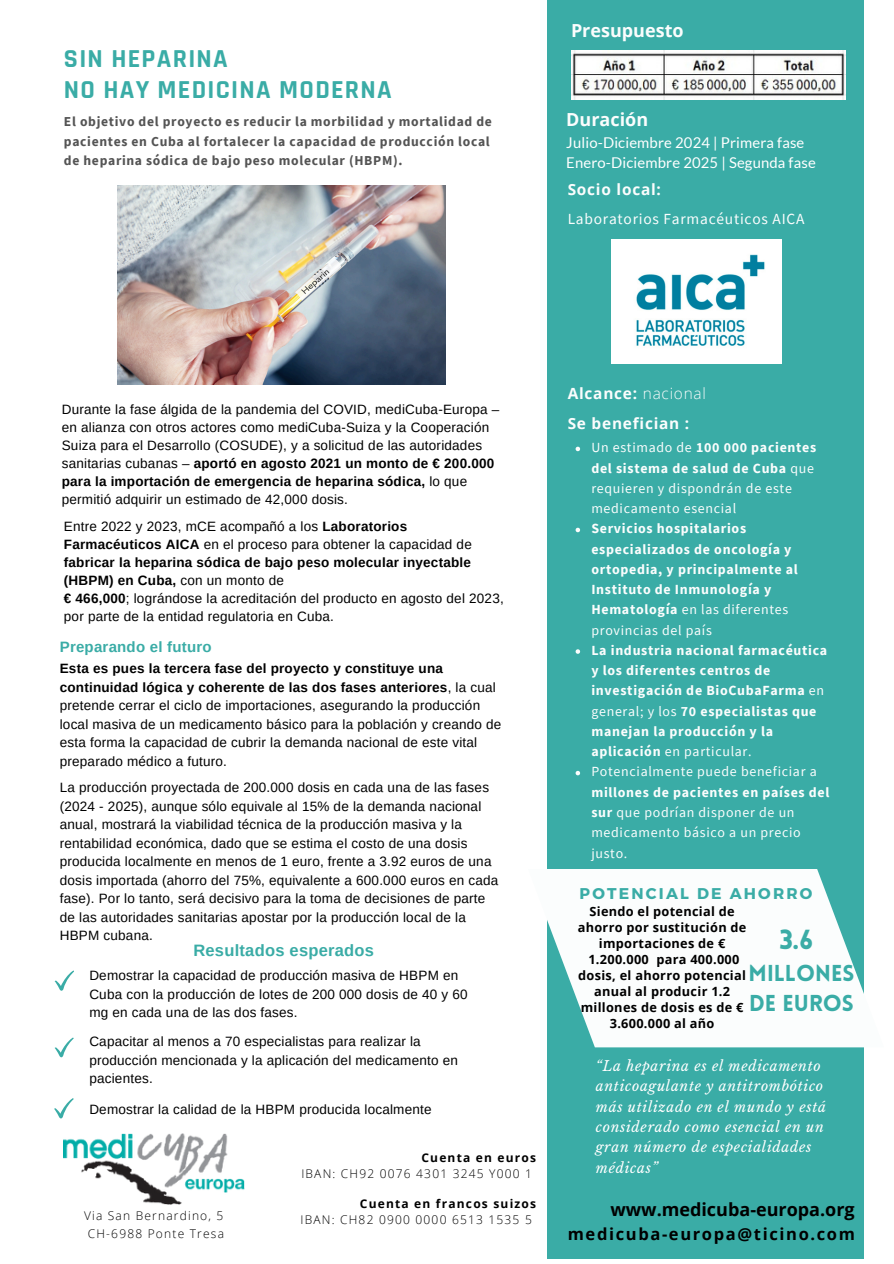
<style>
.page{position:relative;width:894px;height:1264px;background:#fff}
.page>*{position:absolute;margin:0;border:0;box-sizing:border-box;transform-origin:0 0}
.t1{font:900 27px "Lovelo";color:#3aaca6}
.t2{font:700 26.25px/31.5px "Rajdhani";letter-spacing:.05em;color:#3aaca6}
.t3{font:900 22.5px/30.3px "Lovelo";color:#3aaca6}
.t4{font:700 18px "Open Sans";color:#000}
.t5{font:700 18px "Open Sans";color:#fbfdfd}
.t6{font:700 16.5px "Open Sans";letter-spacing:.1em;color:#000}
.t7{font:700 16.5px "Arimo";letter-spacing:.015em;color:#3aaca6}
.t8{font:700 15.6px "Montserrat";letter-spacing:.14em;color:#3aaca6}
.t9{font:700 15.45px "Open Sans";letter-spacing:.05em;color:#fbfdfd}
.t10{font:15.45px "Source Sans Pro";letter-spacing:.05em;color:#fbfdfd}
.t11{font:700 15px "Arimo";letter-spacing:.015em;color:#3aaca6}
.t12{font:14.85px "Lato";letter-spacing:.01em;color:#fff}
.t13{font:700 13.95px/20.2px "Source Sans Pro";letter-spacing:.05em;color:#fbfdfd}
.t14{font:13.95px/20.2px "Source Sans Pro";letter-spacing:.05em;color:#fbfdfd}
.t15{font:italic 13.95px/20.2px "Libre Baskerville";letter-spacing:.05em;color:#fff}
.t16{font:700 13.65px/19.2px "Source Sans Pro";letter-spacing:.05em;color:#545454}
.t17{font:13.5px/18.5px "Arimo";letter-spacing:.015em;color:#000}
.t18{font:700 13.5px/18px "Arimo";letter-spacing:.015em;color:#000}
.t19{font:700 12.75px/15.9px "Open Sans";letter-spacing:.02em;color:#000;text-align:center}
.t20{font:300 12px "Open Sans";letter-spacing:.1em;color:#000}
.t21{font:700 12px "Open Sans";letter-spacing:.1em;color:#000}
.s1{font-weight:700}
.s2{font-weight:400}
.s3{font-weight:300}
</style>
<div class="page">
<div style="left:547px;top:0;width:316px;height:1258px;background:#3aaca6"></div>
<img style="left:611px;top:239px;width:170px;height:124px">
<svg style="left:55px;top:970px;width:19px;height:20px"></svg>
<svg style="left:55px;top:1037px;width:19px;height:20px"></svg>
<svg style="left:54px;top:1098px;width:20px;height:20px"></svg>
<img style="left:64px;top:1133px;width:180px;height:70px">
<img style="left:118px;top:185px;width:327px;height:200px">
<svg style="left:547px;top:868px;width:317px;height:179px;fill:#fbfdfd"></svg>
<img style="left:571px;top:50px;width:274px;height:49px">
<svg style="left:575px;top:446px;width:5px;height:5px"></svg>
<svg style="left:575px;top:527px;width:5px;height:5px"></svg>
<svg style="left:575px;top:649px;width:5px;height:4px"></svg>
<svg style="left:575px;top:770px;width:5px;height:5px"></svg>
<p class="t2" style="left:64px;top:43px;width:329px">SIN HEPARINA<br>NO HAY MEDICINA MODERNA</p>
<p class="t16" style="left:64px;top:112px;width:429px">El objetivo del proyecto es reducir la morbilidad y mortalidad de pacientes en Cuba al fortalecer la capacidad de producción local de heparina sódica de bajo peso molecular (HBPM).</p>
<p class="t5" style="left:571px;top:18px;width:114px">Presupuesto</p>
<h5 class="t5" style="left:566px;top:106px;width:83px">Duración</h5>
<p class="t12" style="left:566px;top:133px;width:239px">Julio-Diciembre 2024 | Primera fase</p>
<p class="t12" style="left:566px;top:154px;width:251px">Enero-Diciembre 2025 | Segunda fase</p>
<h4 class="t9" style="left:567px;top:178px;width:95px">Socio local:</h4>
<p class="t10" style="left:567px;top:209px;width:238px">Laboratorios Farmacéuticos AICA</p>
<p class="t17" style="left:62px;top:400px;width:439px;line-height:18px">Durante la fase álgida de la pandemia del COVID, mediCuba-Europa – en alianza con otros actores como mediCuba-Suiza y la Cooperación Suiza para el Desarrollo (COSUDE), y a solicitud de las autoridades sanitarias cubanas – <span class="s1">aportó en agosto 2021 un monto de € 200.000 para la importación de emergencia de heparina sódica,</span> lo que permitió adquirir un estimado de 42,000 dosis.</p>
<p class="t18" style="left:64px;top:518px;width:409px"><span class="s2">Entre 2022 y 2023, mCE acompañó a los</span> Laboratorios Farmacéuticos AICA <span class="s2">en el proceso para obtener la capacidad de </span>fabricar la heparina sódica de bajo peso molecular inyectable (HBPM) en Cuba, <span class="s2">con un monto de</span></p>
<p class="t17" style="left:64px;top:590px;width:441px;line-height:18px"><span class="s1">€ 466,000</span>; lográndose la acreditación del producto en agosto del 2023, por parte de la entidad regulatoria en Cuba.</p>
<h4 class="t11" style="left:60px;top:639px;width:153px">Preparando el futuro</h4>
<p class="t17" style="left:60px;top:659px;width:443px"><span class="s1">Esta es pues la tercera fase del proyecto y constituye una continuidad lógica y coherente de las dos fases anteriores</span>, la cual pretende cerrar el ciclo de importaciones, asegurando la producción local masiva de un medicamento básico para la población y creando de esta forma la capacidad de cubrir la demanda nacional de este vital preparado médico a futuro.</p>
<h4 class="t17" style="left:60px;top:778px;width:440px">La producción proyectada de 200.000 dosis en cada una de las fases (2024 - 2025), aunque sólo equivale al 15% de la demanda nacional anual, mostrará la viabilidad técnica de la producción masiva y la rentabilidad económica, dado que se estima el costo de una dosis producida localmente en menos de 1 euro, frente a 3.92 euros de una dosis importada (ahorro del 75%, equivalente a 600.000 euros en cada fase). Por lo tanto, será decisivo para la toma de decisiones de parte de las autoridades sanitarias apostar por la producción local de la HBPM cubana.</h4>
<p class="t7" style="left:193px;top:941px;width:182px">Resultados esperados</p>
<h1 class="t17" style="left:89px;top:966px;width:380px">Demostrar la capacidad de producción masiva de HBPM en<br>Cuba con la producción de lotes de 200 000 dosis de 40 y 60 mg en cada una de las dos fases.</h1>
<p class="t17" style="left:89px;top:1032px;width:370px">Capacitar al menos a 70 especialistas para realizar la producción mencionada y la aplicación del medicamento en pacientes.</p>
<p class="t17" style="left:89px;top:1100px;width:343px">Demostrar la calidad de la HBPM producida localmente</p>
<p class="t20" style="left:84px;top:1207px;width:141px">Via San Bernardino, 5</p>
<p class="t20" style="left:88px;top:1225px;width:138px">CH-6988 Ponte Tresa</p>
<p class="t21" style="left:421px;top:1149px;width:116px">Cuenta en euros</p>
<h6 class="t20" style="left:301px;top:1165px;width:232px">IBAN: CH92 0076 4301 3245 Y000 1</h6>
<p class="t21" style="left:360px;top:1195px;width:178px">Cuenta en francos suizos</p>
<p class="t20" style="left:300px;top:1211px;width:233px">IBAN: CH82 0900 0000 6513 1535 5</p>
<h4 class="t9" style="left:567px;top:383px;width:140px">Alcance: <span class="s3">nacional</span></h4>
<p class="t9" style="left:567px;top:412px;width:123px">Se benefician :</p>
<p class="t13" style="left:591px;top:437px;width:226px"><span class="s2">Un estimado de</span> 100 000 pacientes</p>
<p class="t14" style="left:591px;top:457px;width:224px"><span class="s1">del sistema de salud de Cuba</span> que requieren y dispondrán de este medicamento esencial<br><span class="s1">Servicios hospitalarios</span></p>
<p class="t13" style="left:591px;top:538px;width:237px">especializados de oncología y ortopedia, y principalmente al<br>Instituto de Inmunología y<br>Hematología <span class="s2">en las diferentes provincias del país<br></span>La industria nacional farmacéutica y los diferentes centros de</p>
<p class="t13" style="left:591px;top:680px;width:234px">investigación de BioCubaFarma <span class="s2">en general; y los</span> 70 especialistas que manejan la producción y la aplicación <span class="s2">en particular.<br>Potencialmente puede beneficiar a</span></p>
<p class="t14" style="left:591px;top:781px;width:239px"><span class="s1">millones de pacientes en países del sur</span> que podrían disponer de un medicamento básico a un precio justo.</p>
<h3 class="t8" style="left:579px;top:883px;width:234px">POTENCIAL DE AHORRO</h3>
<p class="t19" style="left:577px;top:903px;width:170px">Siendo el potencial de ahorro por sustitución de importaciones de €</p>
<p class="t19" style="left:578px;top:951px;width:169px">1.200.000 para 400.000 dosis, el ahorro potencial anual al producir 1.2 millones de dosis es de €<br>3.600.000 al año</p>
<p class="t3" style="left:748px;top:959px;width:107px">MILLONES<br>DE EUROS</p>
<h4 class="t1" style="left:779px;top:928px;width:35px">3.6</h4>
<h2 class="t15" style="left:595px;top:1056px;width:232px">“La heparina es el medicamento anticoagulante y antitrombótico más utilizado en el mundo y está considerado como esencial en un gran número de especialidades médicas”</h2>
<p class="t4" style="left:610px;top:1197px;width:246px">www.medicuba-europa.org</p>
<p class="t6" style="left:567px;top:1221px;width:289px">medicuba-europa@ticino.com</p>
</div>
